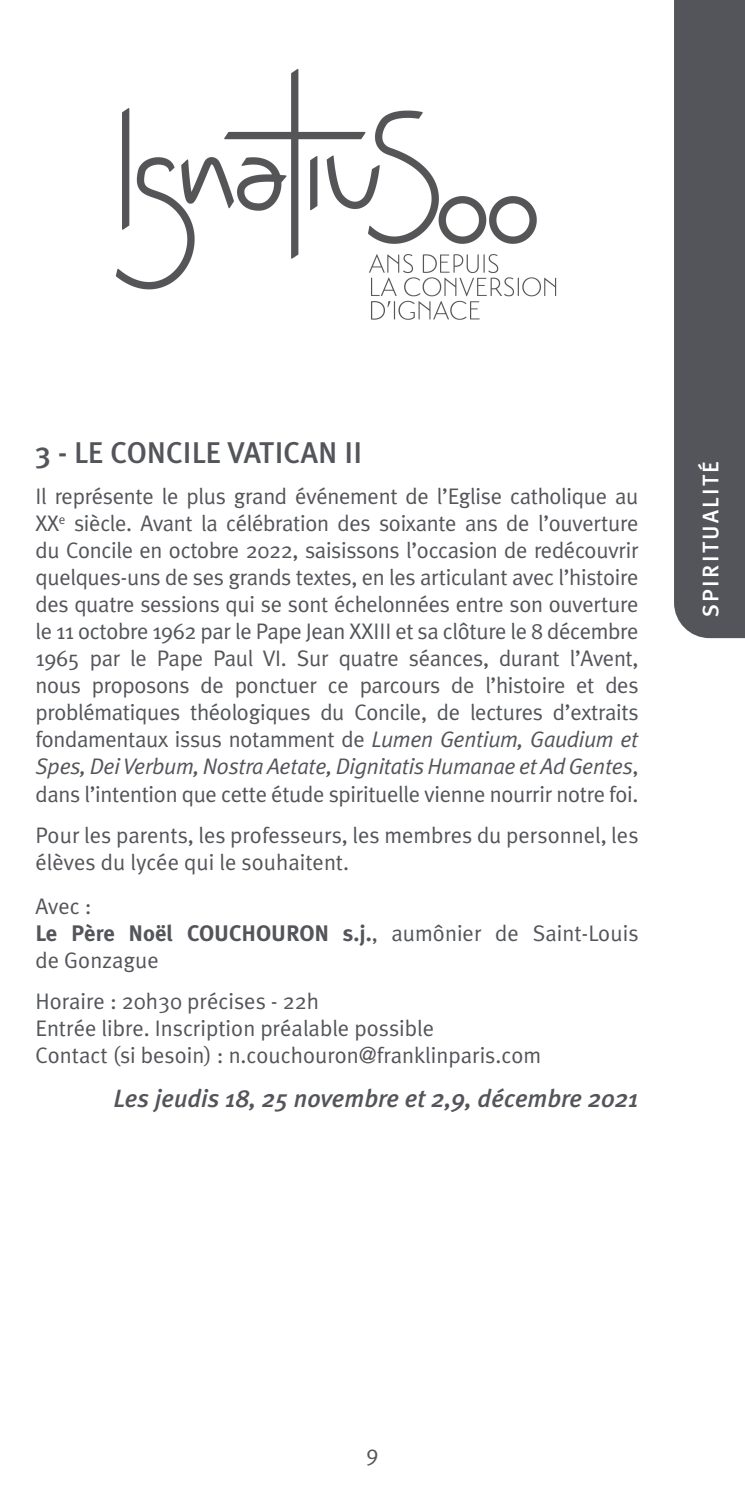
<style>
.page{position:relative;width:745px;height:1489px;background:#fff}
.page>*{position:absolute;margin:0;border:0;box-sizing:border-box;transform-origin:0 0}
.t1{font:500 30px "Meta Plus";color:#54555a}
.t2{font:italic 500 25px "Meta Plus";color:#54555a}
.t3{font:22.5px/27px "Meta Plus Normal";color:#54555a}
.t4{font:700 22.5px "Meta Plus";color:#54555a}
.t5{font:500 22.5px "Meta Plus";letter-spacing:.1em;color:#fff}
.s1{font-style:italic}
.s2{font-family:"Meta Plus Normal";font-weight:400}
</style>
<div class="page">
<div style="left:674px;top:0;width:70px;height:638px;background:#54555a"></div>
<img style="left:115px;top:69px;width:442px;height:251px">
<h1 class="t1" style="left:35px;top:435px;width:328px">3 - LE CONCILE VATICAN II</h1>
<p class="t3" style="left:35px;top:482px;width:604px;text-align:justify">Il représente le plus grand événement de l’Eglise catholique au XX<sup>e</sup> siècle. Avant la célébration des soixante ans de l’ouverture du Concile en octobre 2022, saisissons l’occasion de redécouvrir quelques-uns de ses grands textes, en les articulant avec l’histoire des quatre sessions qui se sont échelonnées entre son ouverture le 11 octobre 1962 par le Pape Jean XXIII et sa clôture le 8 décembre 1965 par le Pape Paul VI. Sur quatre séances, durant l’Avent, nous proposons de ponctuer ce parcours de l’histoire et des problématiques théologiques du Concile, de lectures d’extraits fondamentaux issus notamment de <span class="s1">Lumen Gentium, Gaudium et Spes, Dei Verbum, Nostra Aetate, Dignitatis Humanae et Ad Gentes</span>, dans l’intention que cette étude spirituelle vienne nourrir notre foi.</p>
<p class="t3" style="left:35px;top:821px;width:604px">Pour les parents, les professeurs, les membres du personnel, les élèves du lycée qui le souhaitent.</p>
<p class="t3" style="left:35px;top:892px;width:58px">Avec :</p>
<p class="t4" style="left:35px;top:920px;width:604px">Le Père Noël COUCHOURON s.j.<span class="s2">, aumônier de Saint-Louis</span></p>
<p class="t3" style="left:35px;top:939px;width:285px;line-height:41.2px">de Gonzague<br>Horaire : 20h30 précises - 22h</p>
<p class="t3" style="left:35px;top:1014px;width:507px">Entrée libre. Inscription préalable possible<br>Contact (si besoin) : n.couchouron@franklinparis.com</p>
<p class="t2" style="left:113px;top:1084px;width:526px">Les jeudis 18, 25 novembre et 2,9, décembre 2021</p>
<p class="t5" style="left:697px;top:617px;width:158px;rotate:-90deg">SPIRITUALITÉ</p>
<p class="t3" style="left:366px;top:1438px;width:14px">9</p>
</div>
